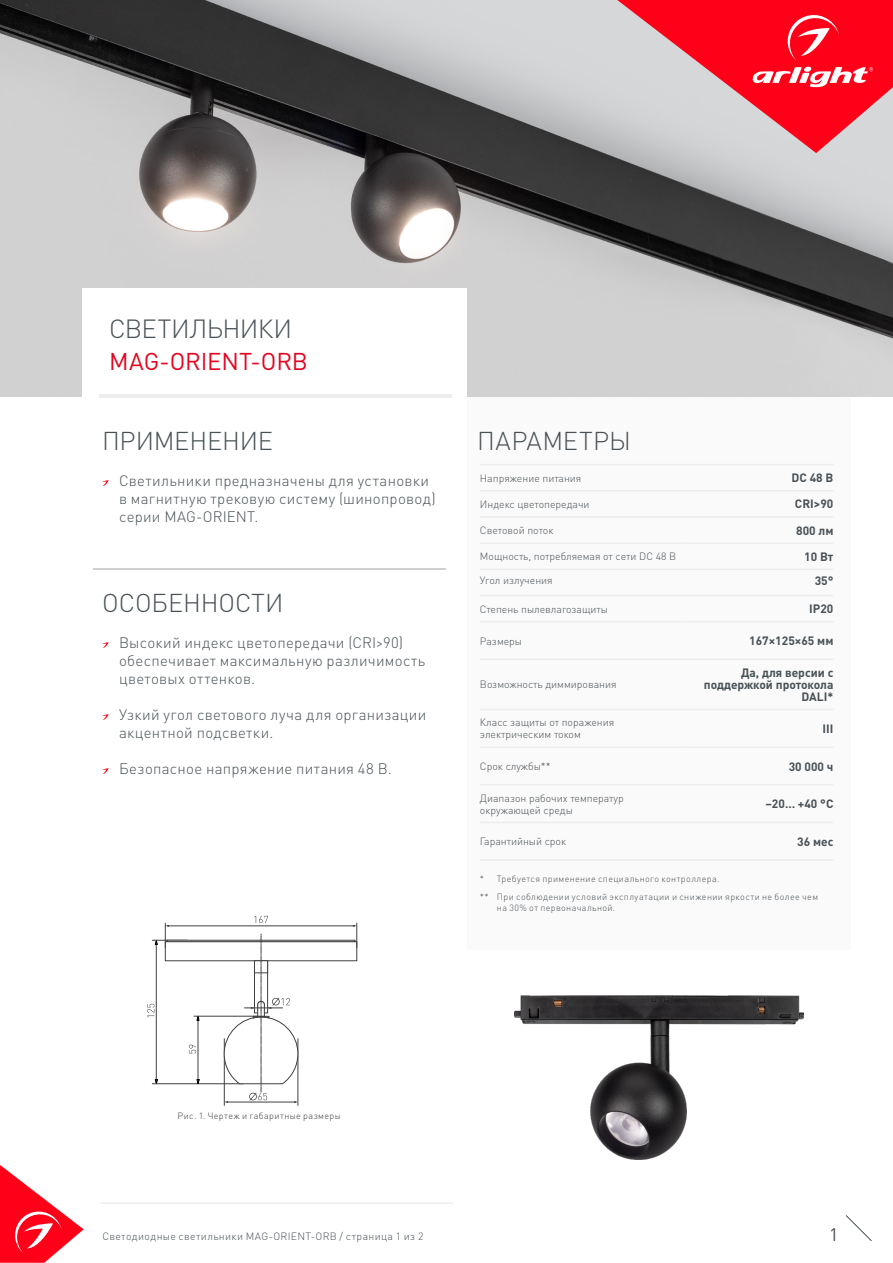
<style>
.page{position:relative;width:893px;height:1263px;background:#fff}
.page>*{position:absolute;margin:0;border:0;box-sizing:border-box;transform-origin:0 0}
.t1{font:300 25.95px "DIN Pro";letter-spacing:-.025em;color:#485156}
.t2{font:300 25.5px "DIN Pro";letter-spacing:-.005em;color:#485156}
.t3{font:300 25.5px "DIN Pro";letter-spacing:.015em;color:#485156}
.t4{font:24px "DIN Pro";letter-spacing:-.005em;color:#e40521}
.t5{font:18px "DIN Pro";color:#485156}
.t6{font:300 15px/18px "DIN Pro";letter-spacing:.02em;color:#485156}
.t7{font:700 12px/12px "DIN Pro";color:#485156;text-align:right}
.t8{font:300 10.5px/12px "DIN Pro";color:#485156}
.t9{font:300 10.5px "DIN Pro";letter-spacing:.035em;color:#485156}
.t10{font:300 9px/18px "DIN Pro";letter-spacing:.04em;color:#485156}
.t11{font:300 9px "DIN Pro";letter-spacing:.04em;color:#3c3c3b}
</style>
<div class="page">
<svg style="left:845px;top:1215px;width:27px;height:26px"></svg>
<hr style="left:101px;top:1203px;width:352px;height:1px;background:#e3e3e3">
<img style="left:0;top:0;width:893px;height:396px">
<div style="left:467px;top:397px;width:383px;height:552px;background:#fbfafa"></div>
<hr style="left:480px;top:464px;width:206px;height:1px;background:#ededed">
<hr style="left:686px;top:464px;width:147px;height:1px;background:#ededed">
<hr style="left:480px;top:490px;width:206px;height:1px;background:#ededed">
<hr style="left:686px;top:490px;width:147px;height:1px;background:#ededed">
<hr style="left:480px;top:516px;width:206px;height:2px;background:#ededed">
<hr style="left:686px;top:516px;width:147px;height:2px;background:#ededed">
<hr style="left:480px;top:542px;width:206px;height:2px;background:#ededed">
<hr style="left:686px;top:542px;width:147px;height:2px;background:#ededed">
<hr style="left:480px;top:569px;width:206px;height:1px;background:#ededed">
<hr style="left:686px;top:569px;width:147px;height:1px;background:#ededed">
<hr style="left:480px;top:709px;width:206px;height:1px;background:#ededed">
<hr style="left:686px;top:709px;width:147px;height:1px;background:#ededed">
<hr style="left:480px;top:746px;width:206px;height:2px;background:#ededed">
<hr style="left:686px;top:746px;width:147px;height:2px;background:#ededed">
<hr style="left:480px;top:784px;width:206px;height:1px;background:#ededed">
<hr style="left:686px;top:784px;width:147px;height:1px;background:#ededed">
<hr style="left:480px;top:822px;width:206px;height:1px;background:#ededed">
<hr style="left:686px;top:822px;width:147px;height:1px;background:#ededed">
<hr style="left:480px;top:859px;width:206px;height:2px;background:#ededed">
<hr style="left:686px;top:859px;width:147px;height:2px;background:#ededed">
<hr style="left:480px;top:595px;width:206px;height:1px;background:#ededed">
<hr style="left:686px;top:595px;width:147px;height:1px;background:#ededed">
<hr style="left:480px;top:621px;width:206px;height:1px;background:#ededed">
<hr style="left:686px;top:621px;width:147px;height:1px;background:#ededed">
<hr style="left:480px;top:658px;width:206px;height:2px;background:#ededed">
<hr style="left:686px;top:658px;width:147px;height:2px;background:#ededed">
<div style="left:82px;top:288px;width:384px;height:117px;background:#fff"></div>
<svg style="left:102px;top:480px;width:7px;height:6px"></svg>
<svg style="left:102px;top:642px;width:7px;height:6px"></svg>
<svg style="left:102px;top:714px;width:7px;height:6px"></svg>
<svg style="left:102px;top:768px;width:7px;height:6px"></svg>
<hr style="left:99px;top:394px;width:352px;height:3px;background:#ededed">
<hr style="left:94px;top:568px;width:352px;height:1px;background:#d0d0d0">
<img style="left:514px;top:995px;width:289px;height:164px">
<hr style="left:156px;top:942px;width:1px;height:137px;background:#404040">
<svg style="left:155px;top:941px;width:3px;height:4px"></svg>
<svg style="left:155px;top:1079px;width:3px;height:4px"></svg>
<svg style="left:147px;top:1004px;width:7px;height:13px"></svg>
<hr style="left:152px;top:1083px;width:91px;height:1px;background:#404040">
<hr style="left:152px;top:940px;width:35px;height:1px;background:#404040">
<hr style="left:224px;top:1039px;width:1px;height:66px;background:#404040">
<hr style="left:298px;top:1039px;width:1px;height:66px;background:#404040">
<div style="left:165px;top:941px;width:192px;height:20px;background:#fff;border:1px solid #404040"></div>
<div style="left:167px;top:940px;width:188px;height:2px;border:1px solid #404040"></div>
<hr style="left:198px;top:1018px;width:1px;height:61px;background:#404040">
<svg style="left:189px;top:1045px;width:7px;height:8px"></svg>
<hr style="left:194px;top:1016px;width:64px;height:1px;background:#404040">
<svg style="left:224px;top:934px;width:74px;height:169px"></svg>
<hr style="left:167px;top:925px;width:188px;height:1px;background:#404040">
<svg style="left:353px;top:923px;width:4px;height:24px"></svg>
<svg style="left:254px;top:916px;width:14px;height:7px"></svg>
<svg style="left:165px;top:923px;width:4px;height:24px"></svg>
<svg style="left:617px;top:0;width:276px;height:153px;background:#ec6271"></svg>
<svg style="left:0;top:1165px;width:84px;height:98px"></svg>
<h1 class="t1" style="left:109px;top:311px;width:185px">СВЕТИЛЬНИКИ</h1>
<h3 class="t4" style="left:109px;top:345px;width:200px">MAG-ORIENT-ORB</h3>
<h2 class="t2" style="left:102px;top:423px;width:172px">ПРИМЕНЕНИЕ</h2>
<p class="t6" style="left:119px;top:471px;width:318px">Светильники предназначены для установки в магнитную трековую систему (шинопровод) серии MAG-ORIENT.</p>
<h2 class="t2" style="left:102px;top:585px;width:183px">ОСОБЕННОСТИ</h2>
<p class="t6" style="left:119px;top:633px;width:308px">Высокий индекс цветопередачи (CRI&gt;90) обеспечивает максимальную различимость цветовых оттенков.</p>
<p class="t6" style="left:119px;top:705px;width:309px">Узкий угол светового луча для организации акцентной подсветки.</p>
<p class="t6" style="left:119px;top:759px;width:274px">Безопасное напряжение питания 48 В.</p>
<h2 class="t3" style="left:477px;top:423px;width:155px">ПАРАМЕТРЫ</h2>
<p class="t8" style="left:480px;top:471px;width:103px">Напряжение питания</p>
<p class="t7" style="left:792px;top:471px;width:43px">DC 48 В</p>
<p class="t8" style="left:480px;top:498px;width:111px">Индекс цветопередачи</p>
<p class="t7" style="left:795px;top:498px;width:40px">CRI&gt;90</p>
<p class="t8" style="left:480px;top:524px;width:75px">Световой поток</p>
<p class="t7" style="left:796px;top:524px;width:39px">800 лм</p>
<p class="t8" style="left:480px;top:550px;width:198px">Мощность, потребляемая от сети DC 48 В</p>
<p class="t7" style="left:804px;top:550px;width:31px">10 Вт</p>
<p class="t8" style="left:480px;top:574px;width:74px">Угол излучения</p>
<p class="t7" style="left:815px;top:574px;width:20px">35°</p>
<p class="t8" style="left:480px;top:602px;width:130px">Степень пылевлагозащиты</p>
<p class="t7" style="left:809px;top:602px;width:26px">IP20</p>
<p class="t8" style="left:480px;top:634px;width:44px">Размеры</p>
<p class="t7" style="left:749px;top:634px;width:86px">167×125×65 мм</p>
<p class="t8" style="left:480px;top:678px;width:138px">Возможность диммирования</p>
<p class="t7" style="left:704px;top:666px;width:131px">Да, для версии с поддержкой протокола<br>DALI*</p>
<p class="t8" style="left:480px;top:716px;width:136px">Класс защиты от поражения электрическим током</p>
<p class="t7" style="left:822px;top:722px;width:12px">III</p>
<p class="t8" style="left:480px;top:760px;width:72px">Срок службы**</p>
<p class="t7" style="left:789px;top:760px;width:46px">30 000 ч</p>
<p class="t8" style="left:480px;top:791px;width:145px">Диапазон рабочих температур окружающей среды</p>
<p class="t7" style="left:765px;top:797px;width:69px">−20… +40 °С</p>
<p class="t8" style="left:480px;top:835px;width:88px">Гарантийный срок</p>
<p class="t7" style="left:797px;top:835px;width:38px">36 меc</p>
<p class="t10" style="left:480px;top:869px;width:340px">* Требуется применение специального контроллера.<br>** При соблюдении условий эксплуатации и снижении яркости не более чем</p>
<p class="t10" style="left:497px;top:898px;width:120px">на 30% от первоначальной.</p>
<p class="t11" style="left:178px;top:1110px;width:165px">Рис. 1. Чертеж и габаритные размеры</p>
<p class="t9" style="left:102px;top:1229px;width:323px">Светодиодные светильники MAG-ORIENT-ORB / страница 1 из 2</p>
<p class="t5" style="left:829px;top:1222px;width:11px">1</p>
</div>
